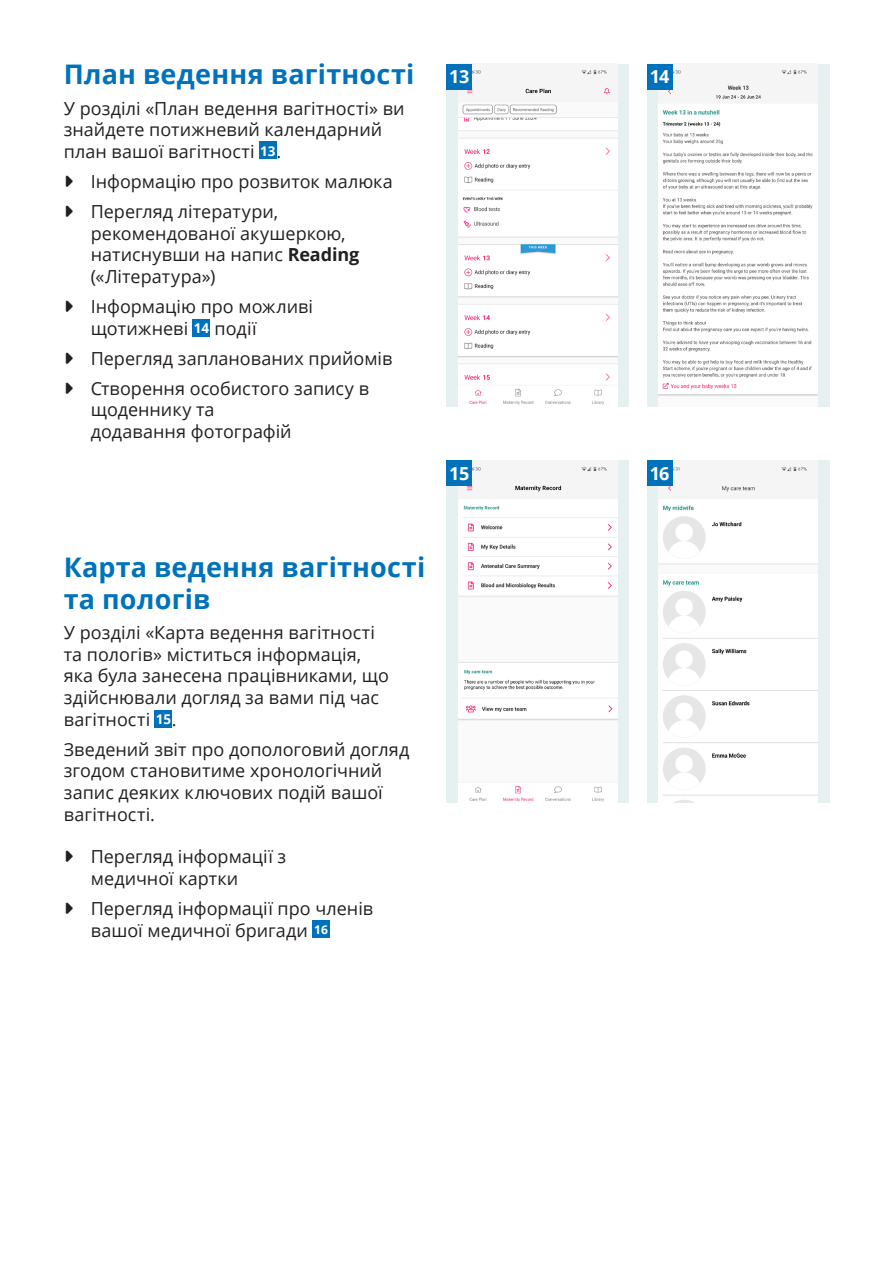
<style>
.page{position:relative;width:893px;height:1263px;background:#fff}
.page>*{position:absolute;margin:0;border:0;box-sizing:border-box;transform-origin:0 0}
.t1{font:700 27px/32.4px "Open Sans";letter-spacing:.01em;color:#0072bc}
.t2{font:18px/21.6px "Open Sans";color:#231f20}
.t3{font:700 18px "Open Sans";letter-spacing:-.04em;color:#fff}
.s1{font-weight:700;font-size:13.5px;color:#fff}
.s2{font-weight:700}
</style>
<div class="page">
<div style="left:259px;top:142px;width:17px;height:17px;background:#0072bc"></div>
<div style="left:193px;top:320px;width:17px;height:17px;background:#0072bc"></div>
<div style="left:155px;top:711px;width:17px;height:17px;background:#0072bc"></div>
<div style="left:313px;top:921px;width:17px;height:17px;background:#0072bc"></div>
<div style="left:446px;top:64px;width:183px;height:342px;background:#e7f0f1"></div>
<img style="left:458px;top:64px;width:159px;height:342px">
<div style="left:446px;top:64px;width:26px;height:25px;background:#0072bc"></div>
<div style="left:446px;top:460px;width:183px;height:343px;background:#e7f0f1"></div>
<img style="left:458px;top:460px;width:159px;height:343px">
<div style="left:446px;top:460px;width:26px;height:26px;background:#0072bc"></div>
<div style="left:647px;top:64px;width:182px;height:342px;background:#e7f0f1"></div>
<img style="left:659px;top:64px;width:158px;height:342px">
<div style="left:647px;top:64px;width:25px;height:25px;background:#0072bc"></div>
<div style="left:647px;top:460px;width:182px;height:343px;background:#e7f0f1"></div>
<img style="left:659px;top:460px;width:158px;height:343px">
<div style="left:647px;top:460px;width:25px;height:26px;background:#0072bc"></div>
<p class="t1" style="left:64px;top:58px;width:352px">План ведення вагітності</p>
<p class="t2" style="left:64px;top:97px;width:342px">У розділі «План ведення вагітності» ви знайдете потижневий календарний план вашої вагітності <span class="s1">13</span>.</p>
<p class="t2" style="left:91px;top:166px;width:303px;line-height:30.2px">Інформацію про розвиток малюка<br>Перегляд літератури,</p>
<p class="t2" style="left:91px;top:222px;width:270px">рекомендованої акушеркою, натиснувши на напис <span class="s2">Reading </span>(«Література»)</p>
<p class="t2" style="left:91px;top:295px;width:224px">Інформацію про можливі щотижневі <span class="s1">14</span> події</p>
<p class="t2" style="left:91px;top:343px;width:303px;line-height:30.2px">Перегляд запланованих прийомів<br>Створення особистого запису в</p>
<p class="t2" style="left:91px;top:398px;width:202px">щоденнику та додавання фотографій</p>
<p class="t3" style="left:449px;top:64px;width:21px">13</p>
<p class="t3" style="left:449px;top:461px;width:22px">15</p>
<p class="t1" style="left:64px;top:550px;width:363px">Карта ведення вагітності та пологів</p>
<p class="t2" style="left:64px;top:621px;width:327px">У розділі «Карта ведення вагітності та пологів» міститься інформація, яка була занесена працівниками, що здійснювали догляд за вами під час вагітності <span class="s1">15</span>.</p>
<p class="t2" style="left:64px;top:738px;width:347px">Зведений звіт про допологовий догляд згодом становитиме хронологічний запис деяких ключових подій вашої вагітності.</p>
<p class="t2" style="left:91px;top:845px;width:197px">Перегляд інформації з медичної картки</p>
<p class="t2" style="left:91px;top:897px;width:284px">Перегляд інформації про членів вашої медичної бригади <sup>16</sup></p>
<p class="t3" style="left:650px;top:64px;width:21px">14</p>
<p class="t3" style="left:650px;top:461px;width:21px">16</p>
</div>
